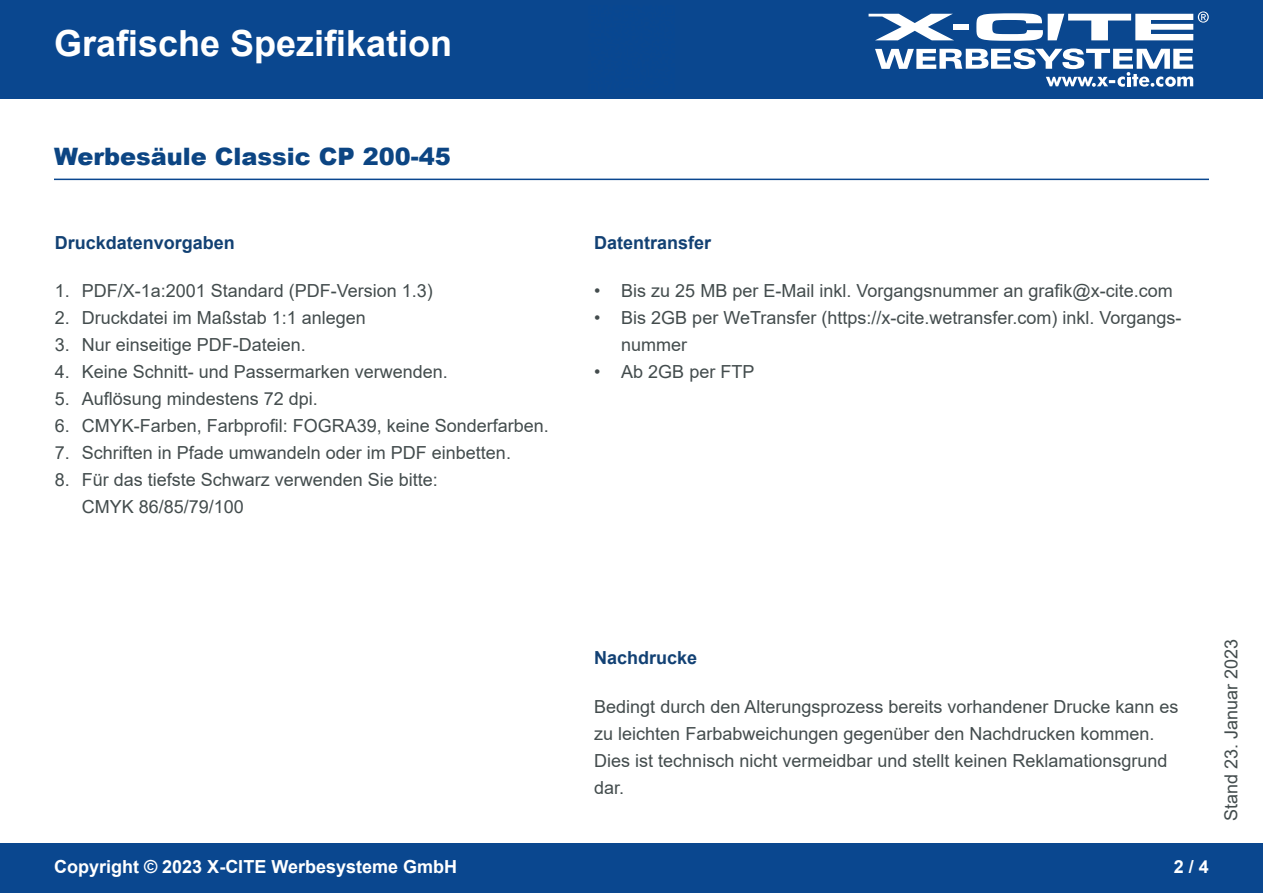
<style>
.page{position:relative;width:1263px;height:893px;background:#fff}
.page>*{position:absolute;margin:0;border:0;box-sizing:border-box;transform-origin:0 0}
.t1{font:700 36px "Arial";color:#fff}
.t2{font:900 24px "Arial";color:#0c4583}
.t3{font:18px/27px "Arial";color:#434c4d}
.t4{font:700 18px "Arial";color:#124174}
.t5{font:700 18px "Arial";color:#fff}
</style>
<div class="page">
<div style="left:0;top:0;width:1263px;height:98px;background:#0a478f"></div>
<div style="left:0;top:844px;width:1263px;height:49px;background:#0a478f"></div>
<svg style="left:868px;top:14px;width:85px;height:26px"></svg>
<div style="left:953px;top:24px;width:15px;height:6px;background:#fff"></div>
<svg style="left:875px;top:48px;width:318px;height:39px"></svg>
<svg style="left:976px;top:11px;width:233px;height:30px"></svg>
<hr style="left:54px;top:179px;width:1155px;height:1px;background:#0a478f">
<h1 class="t1" style="left:54px;top:18px;width:400px">Grafische Spezifikation</h1>
<h2 class="t2" style="left:54px;top:139px;width:398px">Werbesäule Classic CP 200-45</h2>
<p class="t4" style="left:55px;top:230px;width:182px">Druckdatenvorgaben</p>
<p class="t3" style="left:55px;top:277px;width:380px">1. PDF/X-1a:2001 Standard (PDF-Version 1.3)</p>
<p class="t3" style="left:55px;top:304px;width:313px">2. Druckdatei im Maßstab 1:1 anlegen</p>
<p class="t3" style="left:55px;top:331px;width:253px">3. Nur einseitige PDF-Dateien.</p>
<p class="t3" style="left:55px;top:358px;width:395px">4. Keine Schnitt- und Passermarken verwenden.</p>
<p class="t3" style="left:55px;top:385px;width:265px">5. Auflösung mindestens 72 dpi.</p>
<p class="t3" style="left:55px;top:412px;width:496px">6. CMYK-Farben, Farbprofil: FOGRA39, keine Sonderfarben.</p>
<p class="t3" style="left:55px;top:439px;width:458px">7. Schriften in Pfade umwandeln oder im PDF einbetten.</p>
<p class="t3" style="left:82px;top:466px;width:358px;text-indent:-27px">8. Für das tiefste Schwarz verwenden Sie bitte:<br>CMYK 86/85/79/100</p>
<p class="t4" style="left:594px;top:230px;width:119px">Datentransfer</p>
<p class="t3" style="left:594px;top:277px;width:580px">• Bis zu 25 MB per E-Mail inkl. Vorgangsnummer an grafik@x-cite.com</p>
<p class="t3" style="left:621px;top:304px;width:562px;text-indent:-27px">• Bis 2GB per WeTransfer (https://x-cite.wetransfer.com) inkl. Vorgangs&shy;nummer</p>
<p class="t3" style="left:594px;top:358px;width:162px">• Ab 2GB per FTP</p>
<p class="t4" style="left:594px;top:645px;width:105px">Nachdrucke</p>
<p class="t3" style="left:594px;top:693px;width:586px">Bedingt durch den Alterungsprozess bereits vorhandener Drucke kann es zu leichten Farbabweichungen gegenüber den Nachdrucken kommen.<br>Dies ist technisch nicht vermeidbar und stellt keinen Reklamationsgrund dar.</p>
<p class="t3" style="left:1217px;top:821px;width:184px;rotate:-90deg">Stand 23. Januar 2023</p>
<p class="t5" style="left:54px;top:854px;width:405px">Copyright © 2023 X-CITE Werbesysteme GmbH</p>
<p class="t5" style="left:1174px;top:854px;width:37px">2 / 4</p>
</div>
